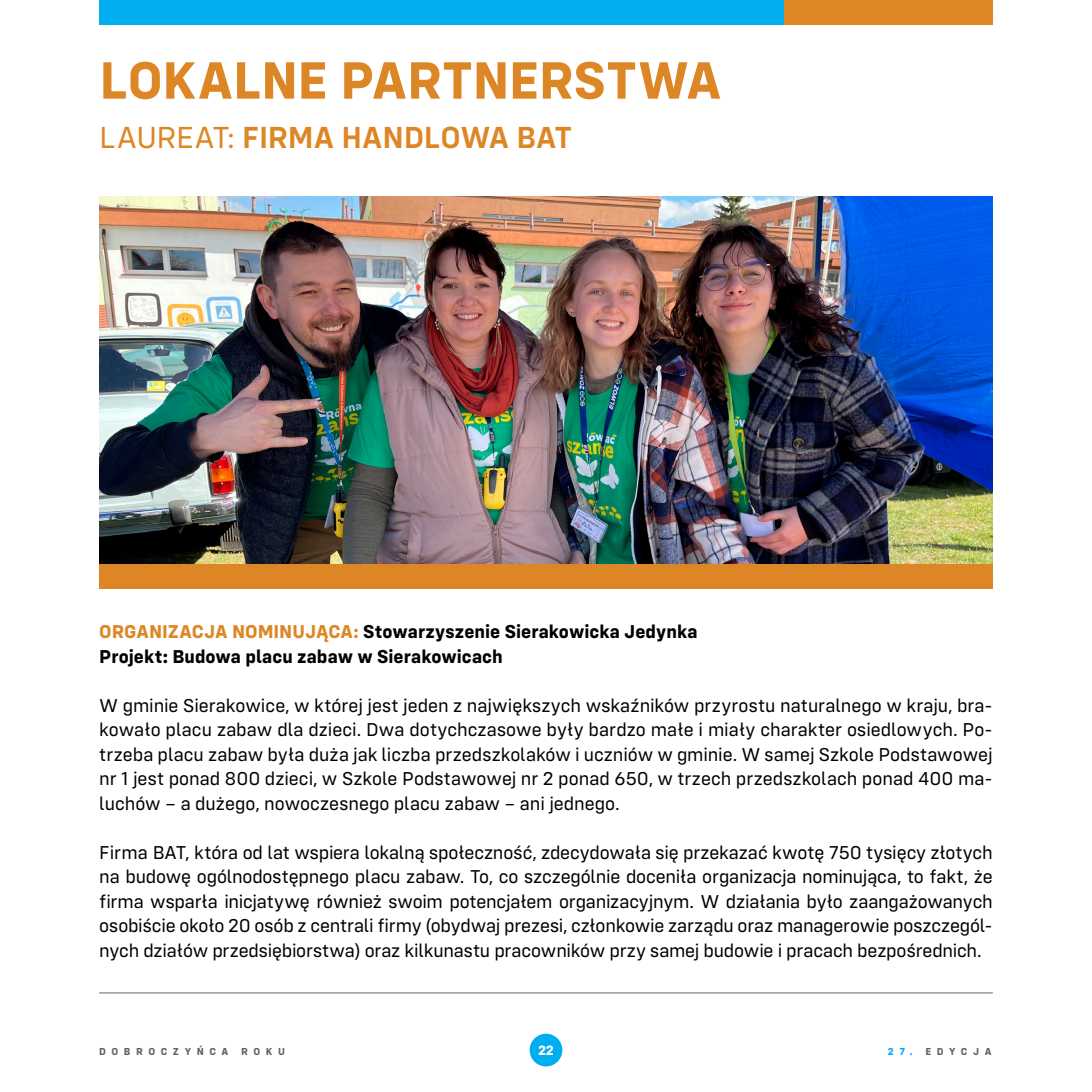
<style>
.page{position:relative;width:1092px;height:1092px;background:#fff}
.page>*{position:absolute;margin:0;border:0;box-sizing:border-box;transform-origin:0 0}
.t1{font:700 54.25px "Config";letter-spacing:-.005em;color:#dd8625}
.t2{font:600 31.5px "Config";letter-spacing:-.01em;color:#dd8625}
.t3{font:19.25px/24.5px "Config";letter-spacing:-.005em;color:#000;text-align:justify}
.t4{font:700 19.25px "Config";color:#000}
.t5{font:700 14px "Config";color:#fff}
.t6{font:700 10.5px "Config";letter-spacing:.53em;color:#5f6366}
.s1{font-weight:400}
.s2{color:#dd8625}
.s3{color:#00a8ff}
</style>
<div class="page">
<div style="left:529px;top:1033px;width:33px;height:33px;background:#00aeef;border-radius:50%"></div>
<img style="left:99px;top:197px;width:893px;height:367px">
<div style="left:99px;top:564px;width:893px;height:25px;background:#dd8625"></div>
<div style="left:99px;top:0;width:689px;height:25px;background:#00aeef"></div>
<div style="left:784px;top:0;width:208px;height:25px;background:#dd8625"></div>
<hr style="left:99px;top:992px;width:893px;height:1px;background:#5f6366">
<p class="t1" style="left:99px;top:48px;width:623px">LOKALNE PARTNERSTWA</p>
<p class="t2" style="left:99px;top:118px;width:474px"><span class="s1">LAUREAT:</span> FIRMA HANDLOWA BAT</p>
<p class="t4" style="left:99px;top:620px;width:599px"><span class="s2">ORGANIZACJA NOMINUJĄCA:</span> Stowarzyszenie Sierakowicka Jedynka</p>
<p class="t4" style="left:99px;top:644px;width:405px">Projekt: Budowa placu zabaw w Sierakowicach</p>
<p class="t3" style="left:99px;top:692px;width:894px">W gminie Sierakowice, w której jest jeden z największych wskaźników przyrostu naturalnego w kraju, bra&shy;kowało placu zabaw dla dzieci. Dwa dotychczasowe były bardzo małe i miały charakter osiedlowych. Po&shy;trzeba placu zabaw była duża jak liczba przedszkolaków i uczniów w gminie. W samej Szkole Podstawowej nr 1 jest ponad 800 dzieci, w Szkole Podstawowej nr 2 ponad 650, w trzech przedszkolach ponad 400 ma&shy;luchów – a dużego, nowoczesnego placu zabaw – ani jednego.</p>
<p class="t3" style="left:99px;top:839px;width:894px">Firma BAT, która od lat wspiera lokalną społeczność, zdecydowała się przekazać kwotę 750 tysięcy złotych na budowę ogólnodostępnego placu zabaw. To, co szczególnie doceniła organizacja nominująca, to fakt, że firma wsparła inicjatywę również swoim potencjałem organizacyjnym. W działania było zaangażowanych osobiście około 20 osób z centrali firmy (obydwaj prezesi, członkowie zarządu oraz managerowie poszczegól&shy;nych działów przedsiębiorstwa) oraz kilkunastu pracowników przy samej budowie i pracach bezpośrednich.</p>
<p class="t6" style="left:99px;top:1044px;width:187px">DOBROCZYŃCA ROKU</p>
<p class="t5" style="left:538px;top:1041px;width:17px">22</p>
<p class="t6" style="left:887px;top:1044px;width:105px"><span class="s3">27.</span> EDYCJA</p>
</div>
